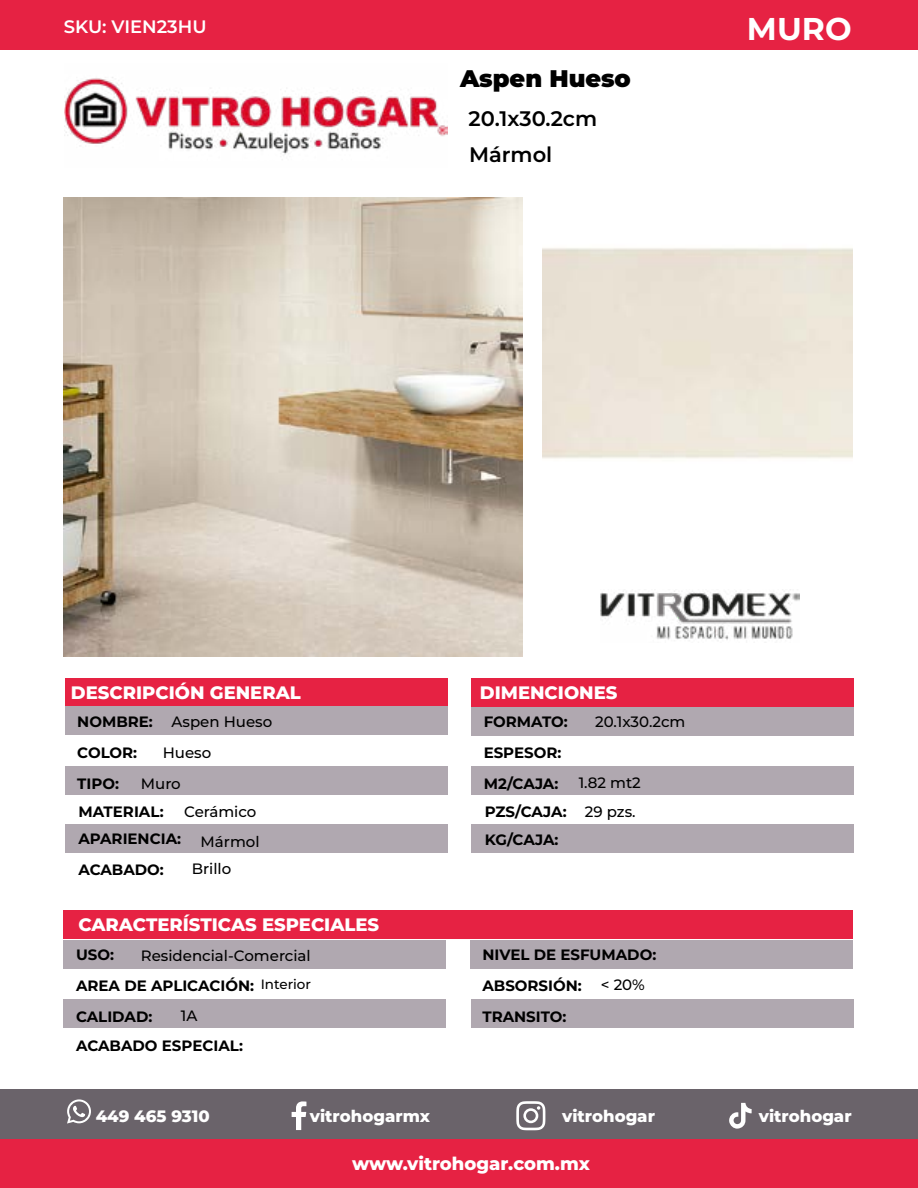
<style>
.page{position:relative;width:918px;height:1188px;background:#fff}
.page>*{position:absolute;margin:0;border:0;box-sizing:border-box;transform-origin:0 0}
.t1{font:700 31.5px "Montserrat";color:#fff}
.t2{font:900 24px "Montserrat";color:#000}
.t3{font:600 21px "Montserrat";color:#000}
.t4{font:800 18px "Montserrat";color:#fff}
.t5{font:600 18px "Montserrat";color:#fff}
.t6{font:800 16.5px "Montserrat";color:#fff}
.t7{font:700 15px "Montserrat";color:#000}
.t8{font:500 15px "Montserrat";color:#000}
.t9{font:500 13.5px "Montserrat";color:#000}
</style>
<div class="page">
<div style="left:65px;top:678px;width:382px;height:28px;background:#e62243"></div>
<div style="left:65px;top:707px;width:382px;height:28px;background:#b0a8b0"></div>
<div style="left:63px;top:940px;width:383px;height:28px;background:#b0a8b0"></div>
<div style="left:471px;top:707px;width:383px;height:28px;background:#b0a8b0"></div>
<div style="left:470px;top:940px;width:383px;height:28px;background:#b0a8b0"></div>
<div style="left:65px;top:824px;width:382px;height:28px;background:#b0a8b0"></div>
<div style="left:471px;top:824px;width:383px;height:29px;background:#b0a8b0"></div>
<div style="left:65px;top:766px;width:382px;height:29px;background:#b0a8b0"></div>
<div style="left:63px;top:1000px;width:383px;height:28px;background:#b0a8b0"></div>
<div style="left:471px;top:766px;width:383px;height:29px;background:#b0a8b0"></div>
<div style="left:471px;top:1000px;width:383px;height:28px;background:#b0a8b0"></div>
<div style="left:63px;top:910px;width:790px;height:28px;background:#e62243"></div>
<div style="left:471px;top:678px;width:383px;height:28px;background:#e62243"></div>
<div style="left:1px;top:1139px;width:917px;height:49px;background:#e62243"></div>
<div style="left:0;top:1089px;width:918px;height:49px;background:#6a636a"></div>
<div style="left:0;top:0;width:918px;height:49px;background:#e62243"></div>
<svg style="left:67px;top:1099px;width:24px;height:25px"></svg>
<svg style="left:292px;top:1101px;width:14px;height:29px"></svg>
<svg style="left:516px;top:1101px;width:29px;height:29px"></svg>
<svg style="left:729px;top:1103px;width:23px;height:26px"></svg>
<img style="left:64px;top:77px;width:383px;height:77px">
<img style="left:601px;top:589px;width:198px;height:52px">
<img style="left:64px;top:197px;width:459px;height:459px">
<p class="t5" style="left:64px;top:15px;width:144px">SKU: VIEN23HU</p>
<p class="t1" style="left:747px;top:7px;width:106px">MURO</p>
<p class="t2" style="left:460px;top:63px;width:172px">Aspen Hueso</p>
<p class="t3" style="left:469px;top:105px;width:130px">20.1x30.2cm</p>
<p class="t3" style="left:469px;top:140px;width:85px">Mármol</p>
<p class="t4" style="left:71px;top:681px;width:231px">DESCRIPCIÓN GENERAL</p>
<p class="t4" style="left:480px;top:681px;width:139px">DIMENCIONES</p>
<p class="t7" style="left:77px;top:712px;width:77px">NOMBRE:</p>
<p class="t7" style="left:484px;top:712px;width:86px">FORMATO:</p>
<p class="t8" style="left:172px;top:712px;width:102px">Aspen Hueso</p>
<p class="t8" style="left:163px;top:743px;width:50px">Hueso</p>
<p class="t8" style="left:141px;top:773px;width:41px">Muro</p>
<p class="t8" style="left:184px;top:802px;width:74px">Cerámico</p>
<p class="t8" style="left:201px;top:832px;width:60px">Mármol</p>
<p class="t7" style="left:77px;top:743px;width:61px">COLOR:</p>
<p class="t7" style="left:484px;top:743px;width:79px">ESPESOR:</p>
<p class="t7" style="left:484px;top:774px;width:76px">M2/CAJA:</p>
<p class="t7" style="left:77px;top:773px;width:43px">TIPO:</p>
<p class="t7" style="left:78px;top:801px;width:87px">MATERIAL:</p>
<p class="t7" style="left:485px;top:801px;width:83px">PZS/CAJA:</p>
<p class="t7" style="left:78px;top:829px;width:104px">APARIENCIA:</p>
<p class="t7" style="left:485px;top:829px;width:75px">KG/CAJA:</p>
<p class="t7" style="left:78px;top:860px;width:87px">ACABADO:</p>
<p class="t8" style="left:192px;top:859px;width:41px">Brillo</p>
<p class="t8" style="left:595px;top:711px;width:92px">20.1x30.2cm</p>
<p class="t8" style="left:579px;top:772px;width:63px">1.82 mt2</p>
<p class="t8" style="left:585px;top:801px;width:52px">29 pzs.</p>
<p class="t4" style="left:78px;top:913px;width:302px">CARACTERÍSTICAS ESPECIALES</p>
<p class="t7" style="left:76px;top:945px;width:39px">USO:</p>
<p class="t8" style="left:141px;top:946px;width:171px">Residencial-Comercial</p>
<p class="t7" style="left:482px;top:945px;width:175px">NIVEL DE ESFUMADO:</p>
<p class="t7" style="left:76px;top:976px;width:180px">AREA DE APLICACIÓN:</p>
<p class="t9" style="left:261px;top:975px;width:52px">Interior</p>
<p class="t7" style="left:482px;top:976px;width:101px">ABSORSIÓN:</p>
<p class="t8" style="left:601px;top:975px;width:46px">&lt; 20%</p>
<p class="t8" style="left:181px;top:1006px;width:18px">1A</p>
<p class="t7" style="left:76px;top:1007px;width:78px">CALIDAD:</p>
<p class="t7" style="left:76px;top:1035px;width:169px">ACABADO ESPECIAL:</p>
<p class="t7" style="left:482px;top:1007px;width:86px">TRANSITO:</p>
<p class="t6" style="left:96px;top:1105px;width:116px">449 465 9310</p>
<p class="t6" style="left:310px;top:1105px;width:122px">vitrohogarmx</p>
<p class="t6" style="left:562px;top:1105px;width:94px">vitrohogar</p>
<p class="t6" style="left:759px;top:1105px;width:94px">vitrohogar</p>
<p class="t4" style="left:352px;top:1152px;width:239px">www.vitrohogar.com.mx</p>
</div>
